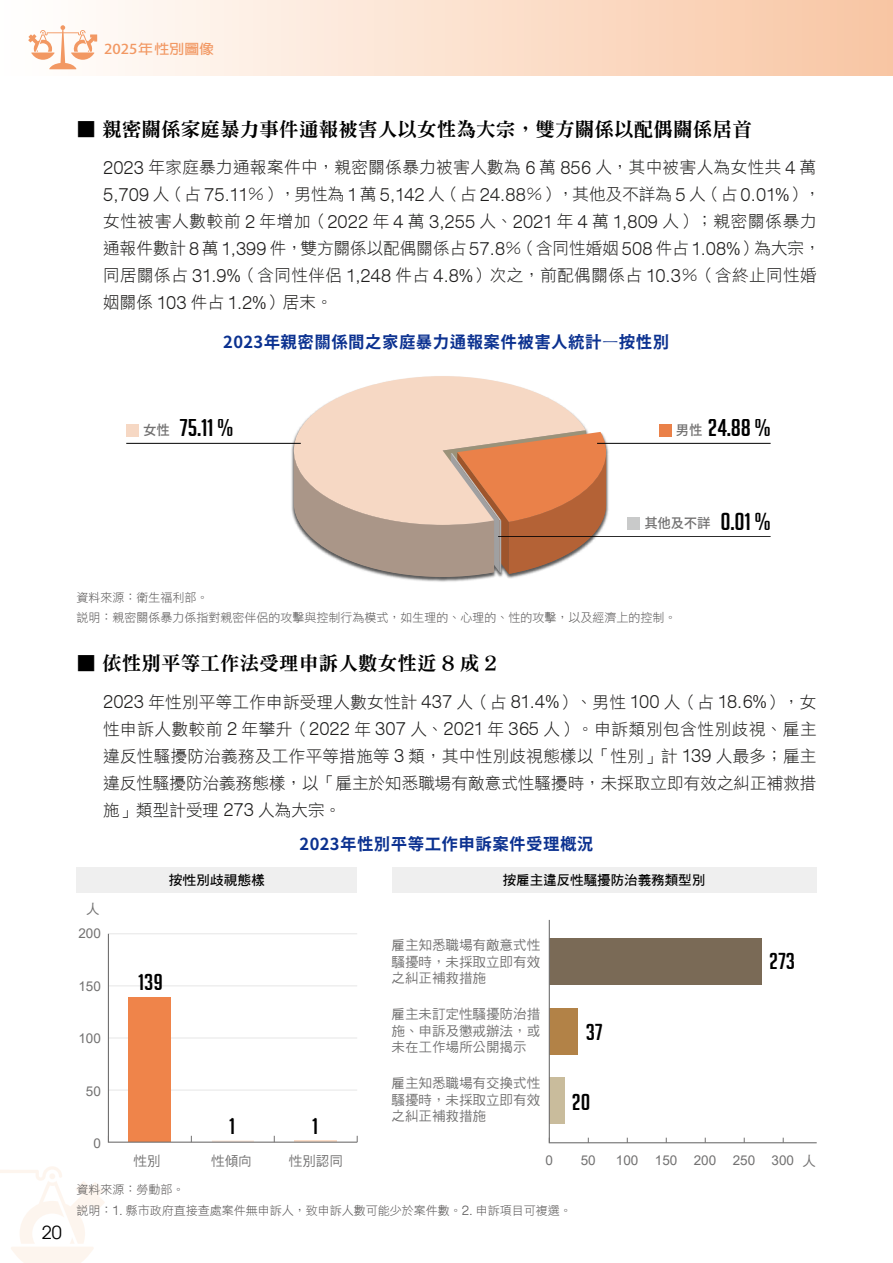
<style>
.page{position:relative;width:893px;height:1263px;background:#fff}
.page>*{position:absolute;margin:0;border:0;box-sizing:border-box;transform-origin:0 0}
.t1{font:24px "Big Noodle Titling";letter-spacing:-.01em;color:#000;scale:1.1 1}
.t2{font:22.5px "Big Noodle Titling";color:#000;scale:1.1 1}
.t3{font:22.5px "Big Noodle Titling";color:#000;scale:1.09 1}
.t4{font:19.5px "DFN Ming W9 WINP BF";letter-spacing:.01em;color:#000}
.t5{font:18px "Avant Garde";color:#000}
.t6{font:16.5px/27px "DF Hei W3 WIN BF";letter-spacing:.03em;color:#1f1e1d}
.t7{font:16.5px/27px "DF Hei W3 WIN BF";letter-spacing:.005em;color:#1f1e1d;text-align:justify}
.t8{font:500 16.5px "AR Gothic 1";letter-spacing:.005em;color:#1f1e1d}
.t9{font:16.5px "Gen Seki Gothic TW Bold TTF";letter-spacing:.025em;color:#0b3190}
.t10{font:13.5px/16.5px "DF Hei W5 WINP BF";color:#727171;text-align:justify}
.t11{font:13.5px "Arial";color:#727171}
.t12{font:13.5px "DF Hei W7 WIN BF";color:#000}
.t13{font:13.5px "Gen Seki Gothic TW Medium TTF";letter-spacing:-.025em;color:#727171}
.t14{font:700 13.5px "Adobe Fan Heiti Std";color:#f29863;scale:1.1 1}
.t15{font:12px/20.7px "DF Hei W3 WIN BF";color:#595757}
.s1{font-family:"AR Gothic 1";font-weight:500}
.s2{font-family:"DF Hei W3 WIN BF";font-weight:400}
.s3{font-family:"Gen Seki Gothic TW Medium TTF";font-size:13.5px;color:#727171}
.s4{font-family:"Big Noodle Titling";font-size:24px;color:#000}
.s5{font-family:"DF Hei W5 WINP BF"}
</style>
<div class="page">
<div style="left:0;top:0;width:893px;height:77px;background:linear-gradient(to right,#fff,#f8c6a3)"></div>
<svg style="left:0;top:1166px;width:105px;height:97px"></svg>
<svg style="left:28px;top:25px;width:69px;height:44px"></svg>
<img style="left:290px;top:439px;width:320px;height:143px">
<svg style="left:294px;top:376px;width:313px;height:201px"></svg>
<div style="left:627px;top:518px;width:13px;height:12px;background:#c9caca"></div>
<hr style="left:498px;top:536px;width:273px;height:1px;background:#000">
<div style="left:659px;top:424px;width:13px;height:13px;background:#ea8149"></div>
<hr style="left:597px;top:443px;width:174px;height:1px;background:#000">
<div style="left:126px;top:424px;width:13px;height:13px;background:#f6d8c4"></div>
<hr style="left:126px;top:443px;width:175px;height:1px;background:#000">
<div style="left:77px;top:867px;width:280px;height:25px;background:#efefef"></div>
<div style="left:392px;top:867px;width:424px;height:25px;background:#efefef"></div>
<svg style="left:548px;top:919px;width:268px;height:225px"></svg>
<svg style="left:107px;top:933px;width:251px;height:210px"></svg>
<p class="t14" style="left:104px;top:41px;width:101px">2025年性別圖像</p>
<p class="t4" style="left:77px;top:119px;width:677px">▓ 親密關係家庭暴力事件通報被害人以女性為大宗，雙方關係以配偶關係居首</p>
<p class="t6" style="left:103px;top:154px;width:715px"><span class="s1">2023</span> 年家庭暴力通報案件中，親密關係暴力被害人數為 <span class="s1">6</span> 萬 <span class="s1">856</span> 人，其中被害人為女性共 <span class="s1">4</span> 萬</p>
<p class="t8" style="left:103px;top:187px;width:719px">5,709 <span class="s2">人（占</span> 75.11<span class="s2">％），男性為</span> 1 <span class="s2">萬</span> 5,142 <span class="s2">人（占</span> 24.88<span class="s2">％），其他及不詳為</span> 5 <span class="s2">人（占</span> 0.01%<span class="s2">），</span></p>
<p class="t6" style="left:103px;top:208px;width:719px">女性被害人數較前 <span class="s1">2</span> 年增加（<span class="s1">2022</span> 年 <span class="s1">4</span> 萬 <span class="s1">3,255</span> 人、<span class="s1">2021</span> 年 <span class="s1">4</span> 萬 <span class="s1">1,809</span> 人）；親密關係暴力通報件數計 <span class="s1">8</span> 萬 <span class="s1">1,399</span> 件，雙方關係以配偶關係占 <span class="s1">57.8</span>％（含同性婚姻 <span class="s1">508</span> 件占 <span class="s1">1.08%</span>）為大宗，同居關係占 <span class="s1">31.9%</span>（含同性伴侶 <span class="s1">1,248</span> 件占 <span class="s1">4.8%</span>）次之，前配偶關係占 <span class="s1">10.3</span>％（含終止同性婚姻關係 <span class="s1">103</span> 件占 <span class="s1">1.2%</span>）居末。</p>
<p class="t9" style="left:223px;top:333px;width:448px">2023年親密關係間之家庭暴力通報案件被害人統計―按性別</p>
<h1 class="t1" style="left:143px;top:415px;width:84px"><span class="s3">女性</span> 75.11 %</h1>
<h1 class="t1" style="left:676px;top:415px;width:88px"><span class="s3">男性</span> 24.88 %</h1>
<p class="t13" style="left:644px;top:516px;width:128px">其他及不詳 <span class="s4">0.01 %</span></p>
<p class="t5" style="left:42px;top:1222px;width:21px">20</p>
<p class="t15" style="left:77px;top:587px;width:601px">資料來源：衛生福利部。<br>說明：親密關係暴力係指對親密伴侶的攻擊與控制行為模式，如生理的、心理的、性的攻擊，以及經濟上的控制。</p>
<p class="t4" style="left:77px;top:653px;width:422px">▓ 依性別平等工作法受理申訴人數女性近 8 成 2</p>
<p class="t7" style="left:103px;top:688px;width:715px"><span class="s1">2023</span> 年性別平等工作申訴受理人數女性計 <span class="s1">437</span> 人（占 <span class="s1">81.4%</span>）、男性 <span class="s1">100</span> 人（占 <span class="s1">18.6%</span>），女性申訴人數較前 <span class="s1">2</span> 年攀升（<span class="s1">2022</span> 年 <span class="s1">307</span> 人、<span class="s1">2021</span> 年 <span class="s1">365</span> 人）。申訴類別包含性別歧視、雇主違反性騷擾防治義務及工作平等措施等 <span class="s1">3</span> 類，其中性別歧視態樣以「性別」計 <span class="s1">139</span> 人最多；雇主違反性騷擾防治義務態樣，以「雇主於知悉職場有敵意式性騷擾時，未採取立即有效之糾正補救措施」類型計受理 <span class="s1">273</span> 人為大宗。</p>
<p class="t9" style="left:300px;top:835px;width:295px">2023年性別平等工作申訴案件受理概況</p>
<p class="t10" style="left:86px;top:901px;width:15px">人</p>
<p class="t11" style="left:78px;top:924px;width:24px">200</p>
<p class="t11" style="left:78px;top:977px;width:24px">150</p>
<p class="t11" style="left:78px;top:1029px;width:24px">100</p>
<p class="t11" style="left:86px;top:1082px;width:17px">50</p>
<p class="t11" style="left:93px;top:1134px;width:9px">0</p>
<p class="t12" style="left:169px;top:873px;width:97px">按性別歧視態樣</p>
<p class="t12" style="left:503px;top:873px;width:204px">按雇主違反性騷擾防治義務類型別</p>
<h2 class="t2" style="left:138px;top:970px;width:24px">139</h2>
<h2 class="t3" style="left:229px;top:1114px;width:7px">1</h2>
<h2 class="t3" style="left:312px;top:1114px;width:7px">1</h2>
<p class="t10" style="left:392px;top:937px;width:150px">雇主知悉職場有敵意式性騷擾時，未採取立即有效之糾正補救措施</p>
<p class="t10" style="left:392px;top:1006px;width:150px">雇主未訂定性騷擾防治措施、申訴及懲戒辦法，或未在工作場所公開揭示</p>
<p class="t10" style="left:392px;top:1075px;width:150px">雇主知悉職場有交換式性騷擾時，未採取立即有效之糾正補救措施</p>
<h2 class="t2" style="left:586px;top:1019px;width:17px">37</h2>
<h2 class="t2" style="left:572px;top:1090px;width:19px">20</h2>
<h2 class="t2" style="left:769px;top:949px;width:25px">273</h2>
<p class="t10" style="left:134px;top:1152px;width:29px">性別</p>
<p class="t10" style="left:211px;top:1152px;width:42px">性傾向</p>
<p class="t10" style="left:289px;top:1152px;width:56px">性別認同</p>
<p class="t11" style="left:546px;top:1151px;width:9px">0</p>
<p class="t11" style="left:581px;top:1151px;width:17px">50</p>
<p class="t11" style="left:616px;top:1151px;width:202px">100 150 200 250 300 <span class="s5">人</span></p>
<p class="t15" style="left:77px;top:1179px;width:497px">資料來源：勞動部。<br>說明：<span class="s1">1.</span> 縣市政府直接查處案件無申訴人，致申訴人數可能少於案件數。<span class="s1">2.</span> 申訴項目可複選。</p>
</div>
